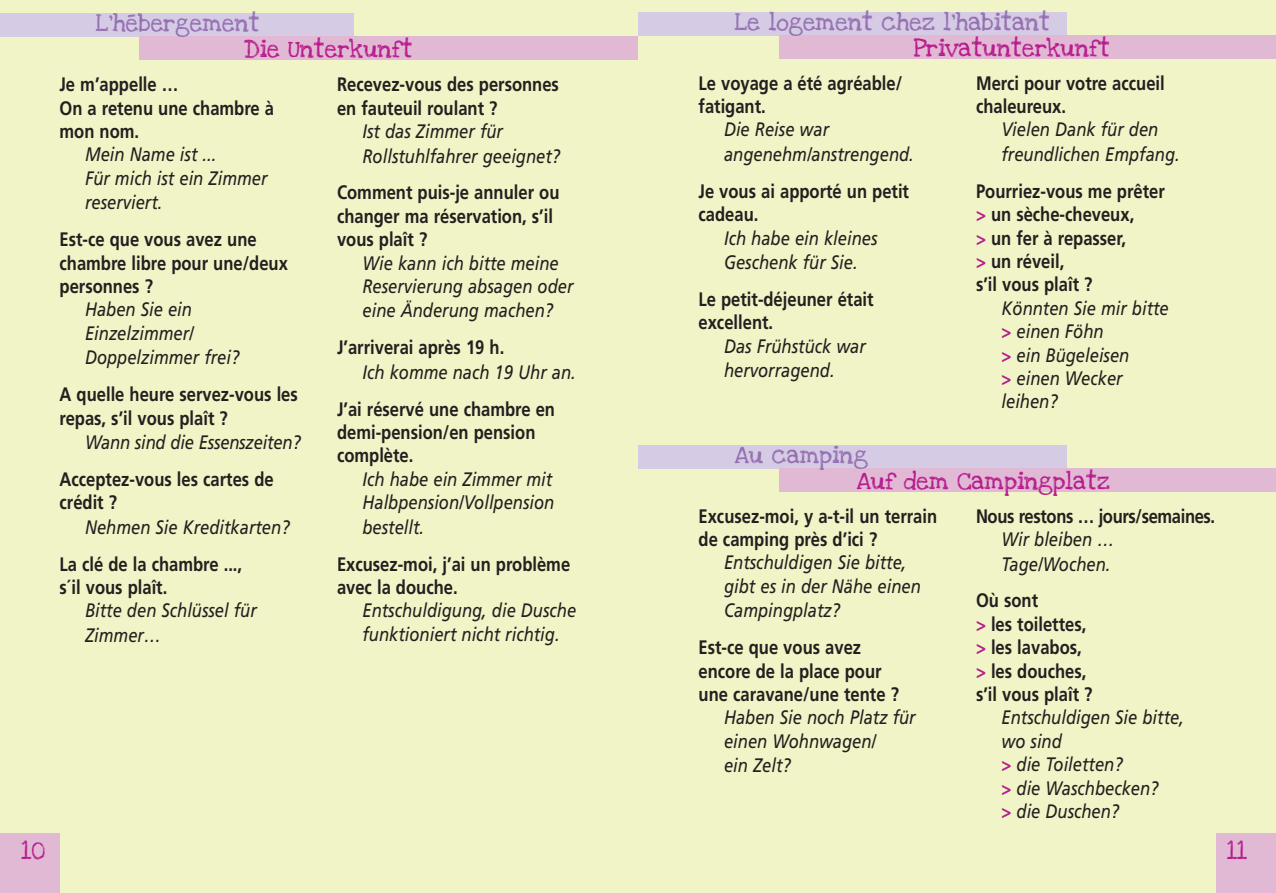
<style>
.page{position:relative;width:1276px;height:893px;background:#f0f4c6}
.page>*{position:absolute;margin:0;border:0;box-sizing:border-box;transform-origin:0 0}
.t1{font:700 19.5px/23.4px "Frutiger";color:#231f20;scale:.85 1}
.t2{font:italic 19.5px/24px "Frutiger";color:#231f20;scale:.85 1}
.t3{font:700 19.5px "Frutiger";letter-spacing:-.02em;color:#231f20;scale:.85 1}
.t4{font:18px "Love Ya Like A Sister";color:#b61a8b}
.t5{font:18px "Love Ya Like A Sister";color:#936fb0}
.s1{color:#b61a8b}
.s2{font-weight:700;font-style:normal;color:#b61a8b}
</style>
<div class="page">
<div style="left:1216px;top:833px;width:60px;height:60px;background:#e2b9d5"></div>
<div style="left:0;top:833px;width:60px;height:60px;background:#e2b9d5"></div>
<div style="left:0;top:13px;width:353px;height:23px;background:#d6cbe4"></div>
<div style="left:140px;top:36px;width:498px;height:24px;background:#e2b9d5"></div>
<div style="left:638px;top:12px;width:428px;height:23px;background:#d6cbe4"></div>
<div style="left:779px;top:35px;width:497px;height:24px;background:#e2b9d5"></div>
<div style="left:638px;top:445px;width:428px;height:23px;background:#d6cbe4"></div>
<div style="left:779px;top:468px;width:497px;height:24px;background:#e2b9d5"></div>
<p class="t5" style="left:96px;top:14px;width:165px">L’hebergement</p>
<p class="t4" style="left:244px;top:40px;width:170px">Die Unterkunft</p>
<p class="t5" style="left:127px;top:6px;width:10px">-</p>
<p class="t1" style="left:60px;top:74px;width:254px">Je m’appelle …<br>On a retenu une chambre à mon nom.</p>
<p class="t2" style="left:85px;top:144px;width:216px">Mein Name ist ...<br>Für mich ist ein Zimmer reserviert.</p>
<p class="t1" style="left:60px;top:229px;width:270px">Est-ce que vous avez une chambre libre pour une/deux personnes ?</p>
<p class="t2" style="left:85px;top:299px;width:183px">Haben Sie ein<br>Einzelzimmer/<br>Doppelzimmer frei?</p>
<p class="t1" style="left:60px;top:384px;width:282px">A quelle heure servez-vous les repas, s’il vous plaît ?</p>
<p class="t2" style="left:85px;top:432px;width:255px">Wann sind die Essenszeiten?</p>
<p class="t1" style="left:60px;top:469px;width:253px">Acceptez-vous les cartes de crédit ?</p>
<p class="t2" style="left:85px;top:516px;width:242px">Nehmen Sie Kreditkarten?</p>
<p class="t1" style="left:60px;top:554px;width:216px">La clé de la chambre ..., s´il vous plaît.</p>
<p class="t2" style="left:85px;top:600px;width:204px">Bitte den Schlüssel für<br>Zimmer…</p>
<p class="t1" style="left:337px;top:74px;width:263px">Recevez-vous des personnes en fauteuil roulant ?</p>
<p class="t2" style="left:362px;top:120px;width:234px">Ist das Zimmer für<br>Rollstuhlfahrer geeignet?</p>
<p class="t1" style="left:337px;top:182px;width:263px">Comment puis-je annuler ou changer ma réservation, s’il vous plaît ?</p>
<p class="t2" style="left:362px;top:252px;width:250px">Wie kann ich bitte meine<br>Reservierung absagen oder eine Änderung machen?</p>
<p class="t1" style="left:337px;top:337px;width:198px">J’arriverai après 19 h.</p>
<p class="t2" style="left:362px;top:362px;width:252px">Ich komme nach 19 Uhr an.</p>
<p class="t1" style="left:337px;top:399px;width:258px">J’ai réservé une chambre en demi-pension/en pension complète.</p>
<p class="t2" style="left:362px;top:469px;width:227px;text-align:justify">Ich habe ein Zimmer mit Halbpension/Vollpension bestellt.</p>
<p class="t1" style="left:337px;top:554px;width:276px">Excusez-moi, j’ai un problème avec la douche.</p>
<p class="t2" style="left:362px;top:600px;width:253px">Entschuldigung, die Dusche funktioniert nicht richtig.</p>
<p class="t5" style="left:735px;top:14px;width:317px">Le logement chez l’habitant</p>
<p class="t4" style="left:914px;top:39px;width:198px">Privatunterkunft</p>
<p class="t1" style="left:698px;top:73px;width:241px">Le voyage a été agréable/ fatigant.</p>
<p class="t2" style="left:724px;top:119px;width:225px">Die Reise war angenehm/anstrengend.</p>
<p class="t1" style="left:698px;top:181px;width:249px">Je vous ai apporté un petit cadeau.</p>
<p class="t2" style="left:724px;top:227px;width:182px">Ich habe ein kleines<br>Geschenk für Sie.</p>
<p class="t1" style="left:698px;top:289px;width:207px">Le petit-déjeuner était excellent.</p>
<p class="t2" style="left:724px;top:335px;width:168px">Das Frühstück war hervorragend.</p>
<p class="t1" style="left:976px;top:73px;width:223px">Merci pour votre accueil chaleureux.</p>
<p class="t2" style="left:1001px;top:119px;width:211px">Vielen Dank für den freundlichen Empfang.</p>
<p class="t1" style="left:976px;top:181px;width:224px">Pourriez-vous me prêter <span class="s1">&gt;</span> un sèche-cheveux,<br><span class="s1">&gt;</span> un fer à repasser,<br><span class="s1">&gt;</span> un réveil,<br>s’il vous plaît ?</p>
<p class="t2" style="left:1001px;top:298px;width:198px">Könnten Sie mir bitte <span class="s2">&gt;</span> einen Föhn<br><span class="s2">&gt;</span> ein Bügeleisen<br><span class="s2">&gt;</span> einen Wecker leihen?</p>
<p class="t5" style="left:735px;top:447px;width:135px">Au camping</p>
<p class="t4" style="left:857px;top:472px;width:255px">Auf dem Campingplatz</p>
<p class="t1" style="left:698px;top:506px;width:282px">Excusez-moi, y a-t-il un terrain de camping près d’ici ?</p>
<p class="t2" style="left:724px;top:552px;width:233px">Entschuldigen Sie bitte, gibt es in der Nähe einen<br>Campingplatz?</p>
<p class="t1" style="left:698px;top:637px;width:237px">Est-ce que vous avez encore de la place pour une caravane/une tente ?</p>
<p class="t2" style="left:724px;top:707px;width:227px">Haben Sie noch Platz für einen Wohnwagen/<br>ein Zelt?</p>
<p class="t3" style="left:976px;top:508px;width:283px">Nous restons … jours/semaines.</p>
<p class="t2" style="left:1001px;top:528px;width:134px">Wir bleiben …<br>Tage/Wochen.</p>
<p class="t1" style="left:976px;top:590px;width:139px">Où sont<br><span class="s1">&gt;</span> les toilettes, <span class="s1">&gt;</span> les lavabos, <span class="s1">&gt;</span> les douches, s’il vous plaît ?</p>
<p class="t2" style="left:1001px;top:707px;width:216px">Entschuldigen Sie bitte, wo sind<br><span class="s2">&gt;</span> die Toiletten?<br><span class="s2">&gt;</span> die Waschbecken?<br><span class="s2">&gt;</span> die Duschen?</p>
<p class="t4" style="left:21px;top:842px;width:26px">10</p>
<p class="t4" style="left:1226px;top:842px;width:22px">11</p>
</div>
